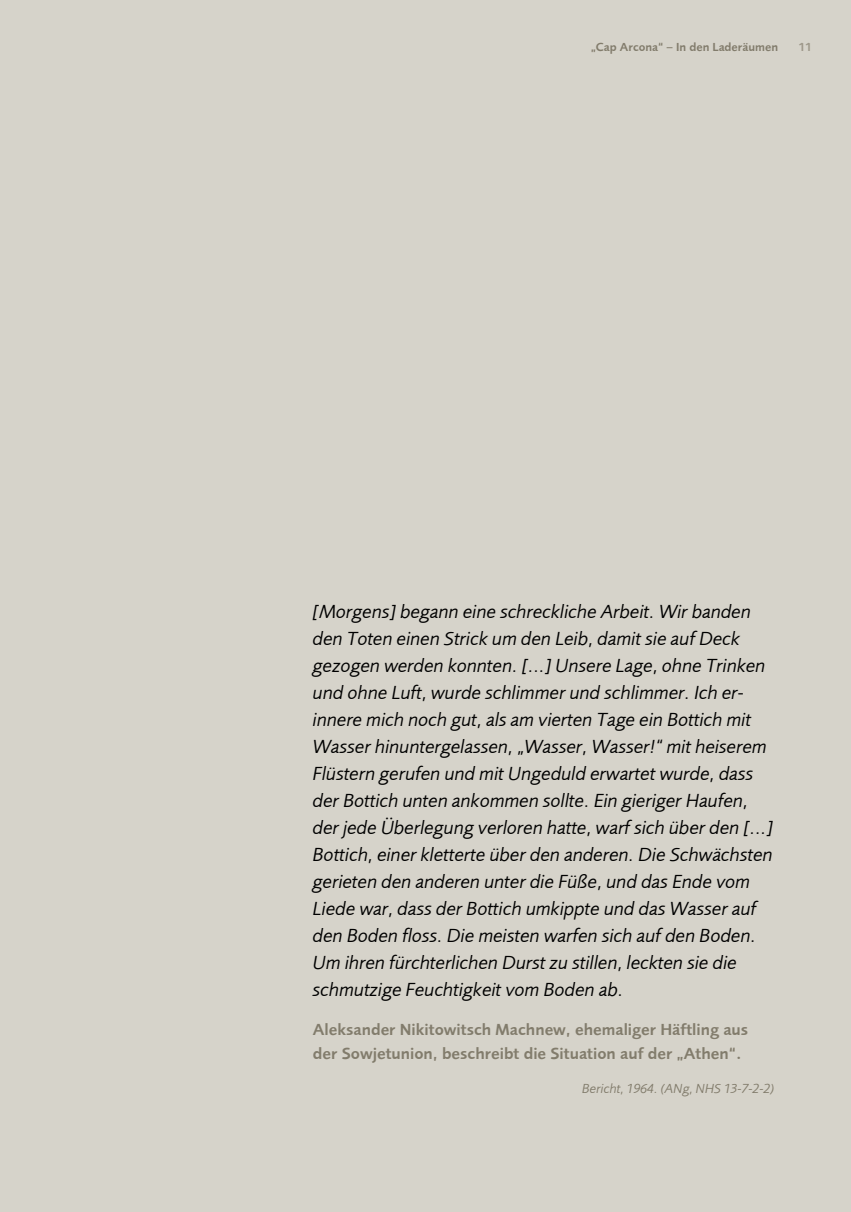
<style>
.page{position:relative;width:851px;height:1212px;background:#fff}
.page>*{position:absolute;margin:0;border:0;box-sizing:border-box;transform-origin:0 0}
.t1{font:italic 19.5px/27px "Foundry Sans";color:#000}
.t2{font:16.5px/24px "Foundry Sans Demi";color:#827c6c}
.t3{font:italic 13.5px "Foundry Sans";color:#827c6c}
.t4{font:12px "Foundry Sans Demi";color:#827c6c}
.t5{font:12px "Foundry Sans Demi CE";color:#9d9789}
</style>
<div class="page">
<div style="left:0;top:0;width:850px;height:1212px;background:#d6d3ca"></div>
<p class="t4" style="left:590px;top:40px;width:189px">„Cap Arcona“ – In den Laderäumen</p>
<p class="t5" style="left:798px;top:40px;width:15px">11</p>
<p class="t1" style="left:313px;top:598px;width:461px">[Morgens] begann eine schreckliche Arbeit. Wir banden den Toten einen Strick um den Leib, damit sie auf Deck gezogen werden konnten. [...] Unsere Lage, ohne Trinken und ohne Luft, wurde schlimmer und schlimmer. Ich er&shy;innere mich noch gut, als am vierten Tage ein Bottich mit Wasser hinuntergelassen, „Wasser, Wasser!“ mit heiserem Flüstern gerufen und mit Ungeduld erwartet wurde, dass der Bottich unten ankommen sollte. Ein gieriger Haufen, der jede Überlegung verloren hatte, warf sich über den [...] Bottich, einer kletterte über den anderen. Die Schwächsten gerieten den anderen unter die Füße, und das Ende vom Liede war, dass der Bottich umkippte und das Wasser auf den Boden floss. Die meisten warfen sich auf den Boden.<br>Um ihren fürchterlichen Durst zu stillen, leckten sie die schmutzige Feuchtigkeit vom Boden ab.</p>
<p class="t2" style="left:313px;top:1018px;width:436px">Aleksander Nikitowitsch Machnew, ehemaliger Häftling aus der Sowjetunion, beschreibt die Situation auf der „Athen“.</p>
<p class="t3" style="left:582px;top:1080px;width:194px">Bericht, 1964. (ANg, NHS 13-7-2-2)</p>
</div>
